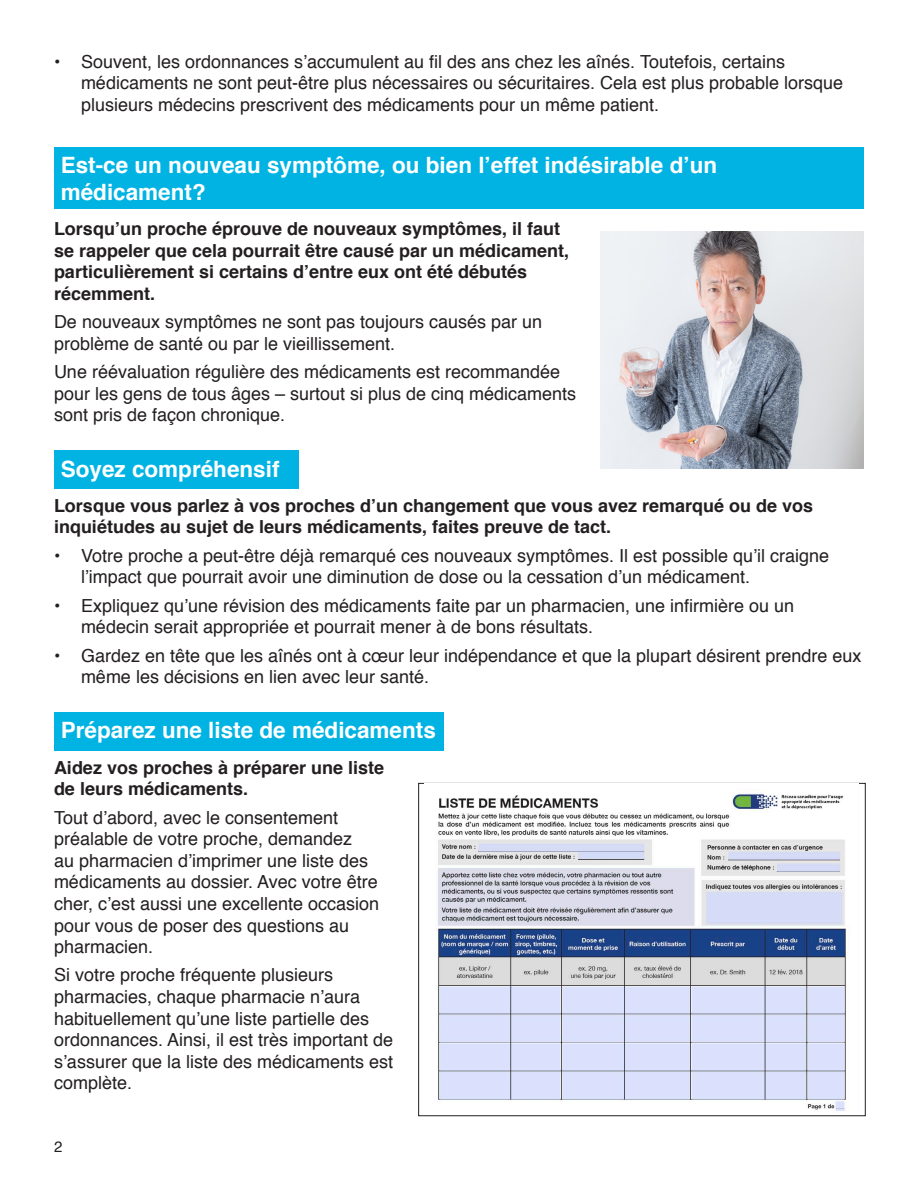
<style>
.page{position:relative;width:918px;height:1188px;background:#fff}
.page>*{position:absolute;margin:0;border:0;box-sizing:border-box;transform-origin:0 0}
.t1{font:700 22.5px/27px "Helvetica";color:#fff}
.t2{font:18px/21.6px "Helvetica";color:#231f20}
.t3{font:700 18px/21.6px "Helvetica";color:#231f20}
.t4{font:15px "Helvetica";color:#231f20}
</style>
<div class="page">
<div style="left:54px;top:147px;width:810px;height:62px;background:#00b3e3"></div>
<div style="left:54px;top:450px;width:244px;height:39px;background:#00b3e3"></div>
<div style="left:54px;top:712px;width:389px;height:39px;background:#00b3e3"></div>
<img style="left:600px;top:231px;width:264px;height:238px">
<img style="left:436px;top:794px;width:414px;height:317px">
<p class="t2" style="left:81px;top:51px;width:764px;text-indent:-27px">• Souvent, les ordonnances s’accumulent au fil des ans chez les aînés. Toutefois, certains médicaments ne sont peut-être plus nécessaires ou sécuritaires. Cela est plus probable lorsque plusieurs médecins prescrivent des médicaments pour un même patient.</p>
<p class="t1" style="left:61px;top:152px;width:658px">Est-ce un nouveau symptôme, ou bien l’effet indésirable d’un médicament?</p>
<p class="t3" style="left:54px;top:218px;width:517px">Lorsqu’un proche éprouve de nouveaux symptômes, il faut se rappeler que cela pourrait être causé par un médicament, particulièrement si certains d’entre eux ont été débutés récemment.</p>
<p class="t2" style="left:54px;top:311px;width:490px">De nouveaux symptômes ne sont pas toujours causés par un problème de santé ou par le vieillissement.</p>
<p class="t2" style="left:54px;top:361px;width:524px">Une réévaluation régulière des médicaments est recommandée pour les gens de tous âges – surtout si plus de cinq médicaments sont pris de façon chronique.</p>
<p class="t1" style="left:61px;top:455px;width:220px">Soyez compréhensif</p>
<p class="t3" style="left:54px;top:495px;width:761px">Lorsque vous parlez à vos proches d’un changement que vous avez remarqué ou de vos inquiétudes au sujet de leurs médicaments, faites preuve de tact.</p>
<p class="t2" style="left:81px;top:545px;width:750px;text-indent:-27px">• Votre proche a peut-être déjà remarqué ces nouveaux symptômes. Il est possible qu’il craigne l’impact que pourrait avoir une diminution de dose ou la cessation d’un médicament.</p>
<p class="t2" style="left:81px;top:595px;width:715px;text-indent:-27px">• Expliquez qu’une révision des médicaments faite par un pharmacien, une infirmière ou un médecin serait appropriée et pourrait mener à de bons résultats.</p>
<p class="t2" style="left:81px;top:645px;width:782px;text-indent:-27px">• Gardez en tête que les aînés ont à cœur leur indépendance et que la plupart désirent prendre eux même les décisions en lien avec leur santé.</p>
<p class="t1" style="left:61px;top:717px;width:377px">Préparez une liste de médicaments</p>
<p class="t3" style="left:54px;top:757px;width:332px">Aidez vos proches à préparer une liste de leurs médicaments.</p>
<p class="t2" style="left:54px;top:807px;width:327px">Tout d’abord, avec le consentement préalable de votre proche, demandez<br>au pharmacien d’imprimer une liste des médicaments au dossier. Avec votre être cher, c’est aussi une excellente occasion pour vous de poser des questions au pharmacien.</p>
<p class="t2" style="left:54px;top:965px;width:341px">Si votre proche fréquente plusieurs pharmacies, chaque pharmacie n’aura habituellement qu’une liste partielle des ordonnances. Ainsi, il est très important de s’assurer que la liste des médicaments est complète.</p>
<p class="t4" style="left:54px;top:1135px;width:10px">2</p>
</div>
